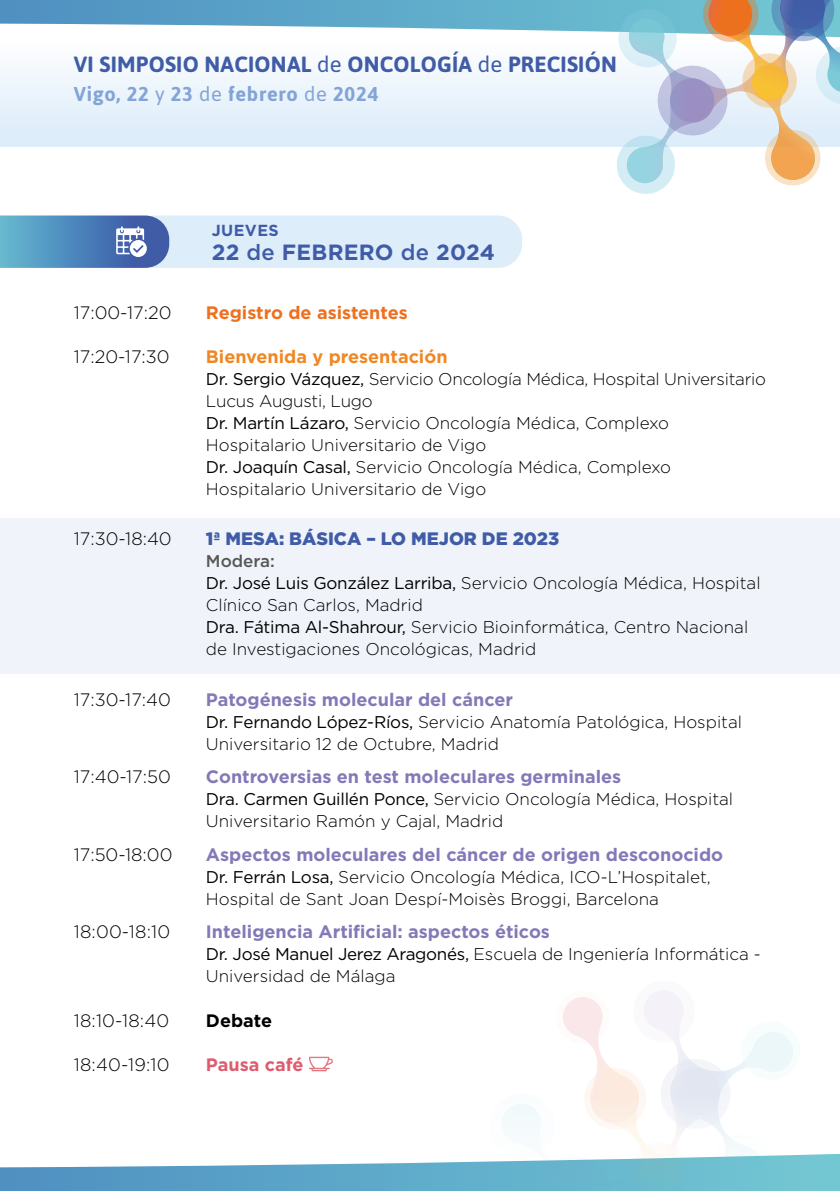
<style>
.page{position:relative;width:840px;height:1191px;background:#fff}
.page>*{position:absolute;margin:0;border:0;box-sizing:border-box;transform-origin:0 0}
.t1{font:700 22px "Asap";letter-spacing:.01em;color:#405ca7}
.t2{font:700 22px "Gotham";letter-spacing:.01em;color:#405ca7}
.t3{font:700 20px "Asap";letter-spacing:.035em;color:#83a4d6}
.t4{font:700 18px "Gotham";color:#827ab8}
.t5{font:300 18px "Gotham";color:#000}
.t6{font:900 18px "Gotham";color:#405ca7}
.t7{font:700 18px "Gotham";color:#f18723}
.t8{font:700 18px "Gotham";color:#ee701e}
.t9{font:700 18px "Gotham";color:#de5c6d}
.t10{font:700 18px "Gotham";color:#000}
.t11{font:300 17px/22px "Gotham";color:#000}
.t12{font:700 16px "Gotham";letter-spacing:.025em;color:#405ca7}
.s1{font-weight:400}
.s2{font-weight:500}
.s3{font-weight:500;color:#575756}
</style>
<div class="page">
<div style="left:0;top:517px;width:839px;height:156px;background:#f0f4fa"></div>
<div style="left:131px;top:215px;width:391px;height:53px;background:#ddedfa;border-radius:24px"></div>
<svg style="left:1px;top:215px;width:168px;height:53px;background:#5d8fc0"></svg>
<svg style="left:1px;top:0;width:838px;height:194px"></svg>
<svg style="left:0;top:0;width:1px;height:1191px"></svg>
<svg style="left:0;top:897px;width:839px;height:294px"></svg>
<p class="t1" style="left:74px;top:51px;width:544px">VI SIMPOSIO NACIONAL <span class="s1">de</span> ONCOLOGÍA <span class="s1">de</span> PRECISIÓN</p>
<p class="t3" style="left:74px;top:82px;width:306px">Vigo, 22 <span class="s1">y</span> 23 <span class="s1">de</span> febrero <span class="s1">de</span> 2024</p>
<p class="t12" style="left:212px;top:220px;width:68px">JUEVES</p>
<p class="t2" style="left:212px;top:238px;width:284px">22 <span class="s2">de</span> FEBRERO <span class="s2">de</span> 2024</p>
<p class="t5" style="left:74px;top:301px;width:99px">17:00-17:20</p>
<p class="t8" style="left:206px;top:301px;width:203px">Registro de asistentes</p>
<p class="t5" style="left:74px;top:345px;width:97px">17:20-17:30</p>
<p class="t7" style="left:206px;top:345px;width:243px">Bienvenida y presentación</p>
<p class="t11" style="left:206px;top:367px;width:561px"><span class="s1">Dr. Sergio Vázquez,</span> Servicio Oncología Médica, Hospital Universitario Lucus Augusti, Lugo<br><span class="s1">Dr. Martín Lázaro,</span> Servicio Oncología Médica, Complexo Hospitalario Universitario de Vigo<br><span class="s1">Dr. Joaquín Casal,</span> Servicio Oncología Médica, Complexo Hospitalario Universitario de Vigo</p>
<p class="t5" style="left:74px;top:527px;width:99px">17:30-18:40</p>
<p class="t6" style="left:206px;top:526px;width:355px">1ª MESA: BÁSICA – LO MEJOR DE 2023</p>
<p class="t11" style="left:206px;top:550px;width:556px"><span class="s3">Modera:<br></span><span class="s1">Dr. José Luis González Larriba,</span> Servicio Oncología Médica, Hospital Clínico San Carlos, Madrid<br><span class="s1">Dra. Fátima Al-Shahrour,</span> Servicio Bioinformática, Centro Nacional de Investigaciones Oncológicas, Madrid</p>
<p class="t5" style="left:74px;top:688px;width:99px">17:30-17:40</p>
<p class="t4" style="left:206px;top:687px;width:308px">Patogénesis molecular del cáncer</p>
<p class="t11" style="left:206px;top:710px;width:537px"><span class="s1">Dr. Fernando López-Ríos,</span> Servicio Anatomía Patológica, Hospital<br>Universitario 12 de Octubre, Madrid</p>
<p class="t5" style="left:74px;top:765px;width:99px">17:40-17:50</p>
<p class="t4" style="left:206px;top:765px;width:416px">Controversias en test moleculares germinales</p>
<p class="t11" style="left:206px;top:787px;width:528px"><span class="s1">Dra. Carmen Guillén Ponce,</span> Servicio Oncología Médica, Hospital<br>Universitario Ramón y Cajal, Madrid</p>
<p class="t5" style="left:74px;top:842px;width:100px">17:50-18:00</p>
<p class="t4" style="left:206px;top:842px;width:518px">Aspectos moleculares del cáncer de origen desconocido</p>
<p class="t11" style="left:206px;top:865px;width:506px"><span class="s1">Dr. Ferrán Losa,</span> Servicio Oncología Médica, ICO-L’Hospitalet,<br>Hospital de Sant Joan Despí-Moisès Broggi, Barcelona</p>
<p class="t5" style="left:74px;top:920px;width:98px">18:00-18:10</p>
<p class="t4" style="left:206px;top:919px;width:345px">Inteligencia Artificial: aspectos éticos</p>
<p class="t11" style="left:206px;top:942px;width:556px"><span class="s1">Dr. José Manuel Jerez Aragonés,</span> Escuela de Ingeniería Informática -<br>Universidad de Málaga</p>
<p class="t5" style="left:74px;top:1008px;width:97px">18:10-18:40</p>
<p class="t10" style="left:206px;top:1008px;width:68px">Debate</p>
<p class="t5" style="left:74px;top:1053px;width:97px">18:40-19:10</p>
<p class="t9" style="left:206px;top:1053px;width:99px">Pausa café</p>
</div>
